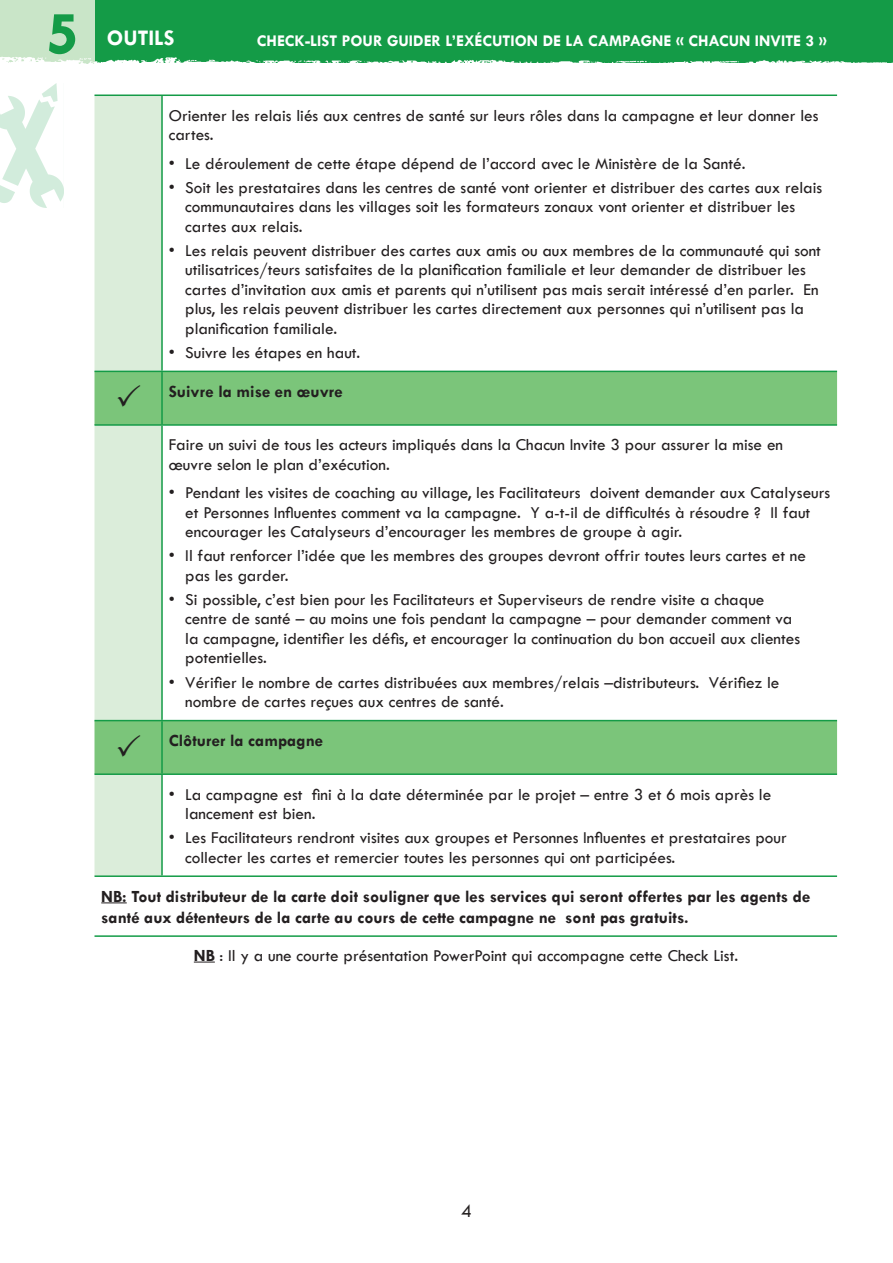
<style>
.page{position:relative;width:893px;height:1263px;background:#fff}
.page>*{position:absolute;margin:0;border:0;box-sizing:border-box;transform-origin:0 0}
.t1{font:700 63px "Tw Cen";color:#149b47}
.t2{font:700 22.5px "Tw Cen";color:#fff}
.t3{font:19.5px "Tw Cen";color:#231f20}
.t4{font:17.25px/19.5px "Tw Cen";color:#231f20}
.t5{font:700 17.25px/21px "Tw Cen";color:#231f20}
.t6{font:700 16.5px "Tw Cen";color:#fff}
.s1{font-weight:700}
</style>
<div class="page">
<div style="left:0;top:0;width:893px;height:63px;background:#149b47"></div>
<div style="left:0;top:0;width:94px;height:64px;background:#c9e5c8"></div>
<img style="left:0;top:51px;width:893px;height:13px">
<img style="left:0;top:83px;width:63px;height:125px">
<svg style="left:194px;top:961px;width:21px;height:1px"></svg>
<div style="left:94px;top:96px;width:67px;height:779px;background:#dbedda"></div>
<svg style="left:94px;top:372px;width:743px;height:401px"></svg>
<hr style="left:162px;top:95px;width:675px;height:1px;background:#149b47">
<hr style="left:162px;top:875px;width:675px;height:2px;background:#149b47">
<hr style="left:162px;top:720px;width:675px;height:1px;background:#149b47">
<hr style="left:162px;top:773px;width:675px;height:2px;background:#149b47">
<hr style="left:162px;top:371px;width:675px;height:1px;background:#149b47">
<hr style="left:162px;top:424px;width:675px;height:2px;background:#149b47">
<hr style="left:161px;top:372px;width:2px;height:52px;background:#149b47">
<hr style="left:161px;top:721px;width:2px;height:52px;background:#149b47">
<hr style="left:94px;top:95px;width:68px;height:1px;background:#149b47">
<hr style="left:161px;top:96px;width:2px;height:275px;background:#149b47">
<hr style="left:94px;top:371px;width:68px;height:1px;background:#149b47">
<hr style="left:94px;top:424px;width:68px;height:2px;background:#149b47">
<hr style="left:161px;top:426px;width:2px;height:294px;background:#149b47">
<hr style="left:94px;top:720px;width:68px;height:1px;background:#149b47">
<hr style="left:94px;top:773px;width:68px;height:2px;background:#149b47">
<hr style="left:161px;top:775px;width:2px;height:100px;background:#149b47">
<hr style="left:94px;top:875px;width:68px;height:2px;background:#149b47">
<hr style="left:94px;top:935px;width:68px;height:2px;background:#149b47">
<hr style="left:162px;top:935px;width:675px;height:2px;background:#149b47">
<svg style="left:101px;top:902px;width:26px;height:1px"></svg>
<svg style="left:118px;top:385px;width:22px;height:22px"></svg>
<svg style="left:118px;top:734px;width:22px;height:22px"></svg>
<h1 class="t1" style="left:46px;top:-4px;width:35px">5</h1>
<h2 class="t2" style="left:107px;top:24px;width:69px">OUTILS</h2>
<p class="t6" style="left:257px;top:31px;width:572px">CHECK-LIST POUR GUIDER L’EXÉCUTION DE LA CAMPAGNE « CHACUN INVITE 3 »</p>
<p class="t4" style="left:169px;top:105px;width:651px">Orienter les relais liés aux centres de santé sur leurs rôles dans la campagne et leur donner les cartes.</p>
<p class="t4" style="left:169px;top:153px;width:578px">• Le déroulement de cette étape dépend de l’accord avec le Ministère de la Santé.</p>
<p class="t4" style="left:185px;top:177px;width:639px;text-indent:-17px">• Soit les prestataires dans les centres de santé vont orienter et distribuer des cartes aux relais communautaires dans les villages soit les formateurs zonaux vont orienter et distribuer les cartes aux relais.</p>
<p class="t4" style="left:185px;top:240px;width:637px;text-indent:-17px">• Les relais peuvent distribuer des cartes aux amis ou aux membres de la communauté qui sont utilisatrices/teurs satisfaites de la planification familiale et leur demander de distribuer les cartes d’invitation aux amis et parents qui n’utilisent pas mais serait intéressé d’en parler. En plus, les relais peuvent distribuer les cartes directement aux personnes qui n’utilisent pas la planification familiale.</p>
<p class="t4" style="left:169px;top:343px;width:193px">• Suivre les étapes en haut.</p>
<p class="t5" style="left:169px;top:380px;width:176px">Suivre la mise en œuvre</p>
<p class="t4" style="left:169px;top:435px;width:616px">Faire un suivi de tous les acteurs impliqués dans la Chacun Invite 3 pour assurer la mise en œuvre selon le plan d’exécution.</p>
<p class="t4" style="left:185px;top:483px;width:647px;text-indent:-17px">• Pendant les visites de coaching au village, les Facilitateurs doivent demander aux Catalyseurs et Personnes Influentes comment va la campagne. Y a-t-il de difficultés à résoudre ? Il faut encourager les Catalyseurs d’encourager les membres de groupe à agir.</p>
<p class="t4" style="left:185px;top:546px;width:622px;text-indent:-17px">• Il faut renforcer l’idée que les membres des groupes devront offrir toutes leurs cartes et ne pas les garder.</p>
<p class="t4" style="left:185px;top:590px;width:616px;text-indent:-17px">• Si possible, c’est bien pour les Facilitateurs et Superviseurs de rendre visite a chaque centre de santé – au moins une fois pendant la campagne – pour demander comment va la campagne, identifier les défis, et encourager la continuation du bon accueil aux clientes potentielles.</p>
<p class="t4" style="left:185px;top:672px;width:596px;text-indent:-17px">• Vérifier le nombre de cartes distribuées aux membres/relais –distributeurs. Vérifiez le nombre de cartes reçues aux centres de santé.</p>
<p class="t5" style="left:169px;top:730px;width:156px">Clôturer la campagne</p>
<p class="t4" style="left:185px;top:784px;width:587px;text-indent:-17px">• La campagne est fini à la date déterminée par le projet – entre 3 et 6 mois après le lancement est bien.</p>
<p class="t4" style="left:185px;top:828px;width:603px;text-indent:-17px">• Les Facilitateurs rendront visites aux groupes et Personnes Influentes et prestataires pour collecter les cartes et remercier toutes les personnes qui ont participées.</p>
<p class="t5" style="left:101px;top:885px;width:711px">NB: Tout distributeur de la carte doit souligner que les services qui seront offertes par les agents de santé aux détenteurs de la carte au cours de cette campagne ne sont pas gratuits.</p>
<p class="t4" style="left:194px;top:945px;width:546px"><span class="s1">NB</span> : Il y a une courte présentation PowerPoint qui accompagne cette Check List.</p>
<p class="t3" style="left:461px;top:1199px;width:12px">4</p>
</div>
